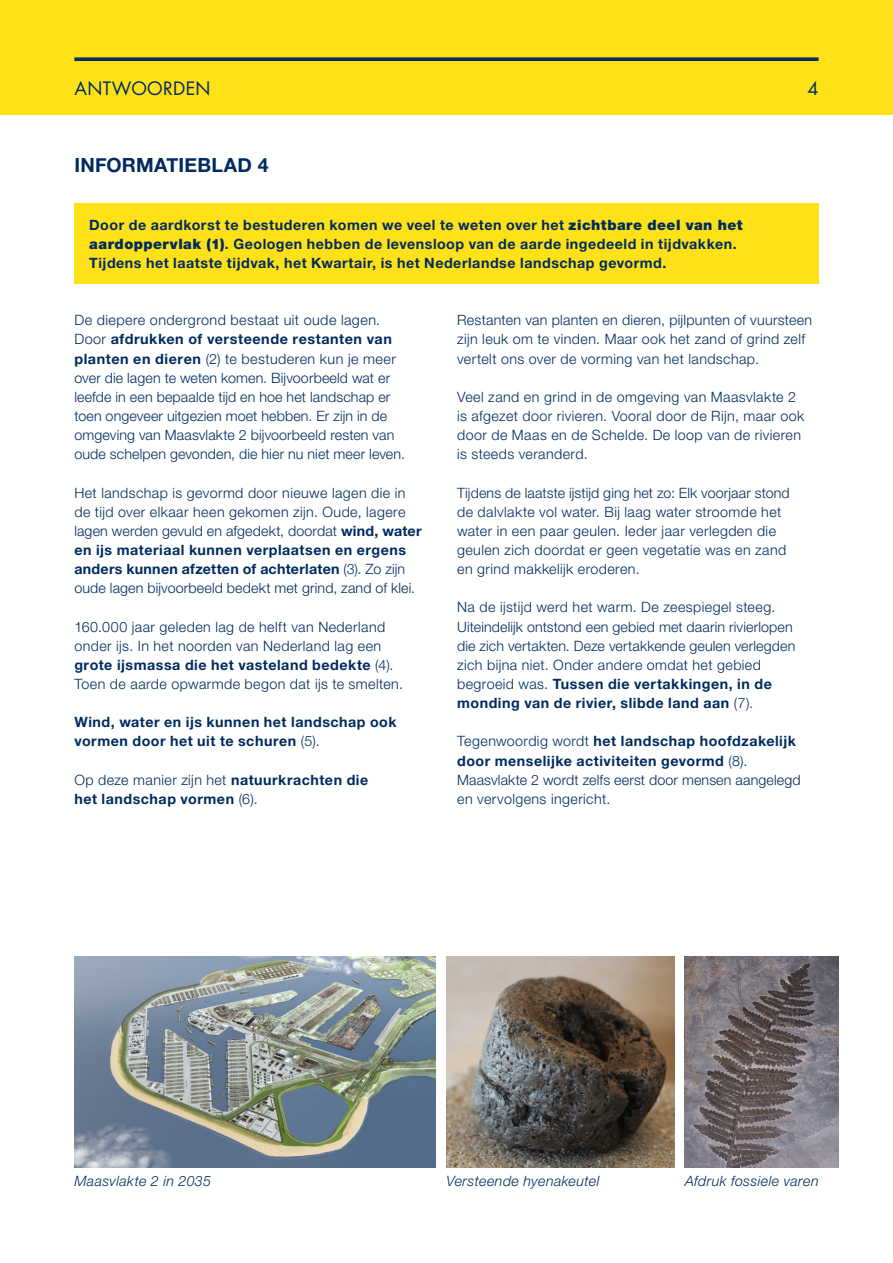
<style>
.page{position:relative;width:893px;height:1263px;background:#fff}
.page>*{position:absolute;margin:0;border:0;box-sizing:border-box;transform-origin:0 0}
.t1{font:700 19.5px "Helvetica Neue";letter-spacing:.015em;color:#002b5f}
.t2{font:18px "Futura Std";letter-spacing:.02em;color:#002b5f}
.t3{font:300 14.25px/19.2px "Helvetica Neue LT Std";letter-spacing:.02em;color:#002b5f}
.t4{font:700 14.25px/19.2px "Helvetica Neue LT Std";letter-spacing:.035em;color:#002b5f}
.t5{font:italic 300 14.25px "Helvetica Neue LT Std";letter-spacing:.025em;color:#002b5f}
.s1{font-weight:900}
.s2{font-weight:700}
.s3{font-weight:300}
</style>
<div class="page">
<div style="left:0;top:0;width:893px;height:115px;background:#ffe117"></div>
<svg style="left:74px;top:57px;width:745px;height:4px;background:#1a3d57"></svg>
<div style="left:74px;top:203px;width:745px;height:81px;background:#ffe117"></div>
<img style="left:74px;top:957px;width:362px;height:210px">
<img style="left:446px;top:957px;width:228px;height:210px">
<img style="left:685px;top:957px;width:153px;height:210px">
<p class="t2" style="left:74px;top:77px;width:138px">ANTWOORDEN</p>
<h1 class="t1" style="left:74px;top:150px;width:196px">INFORMATIEBLAD 4</h1>
<p class="t4" style="left:89px;top:215px;width:655px">Door de aardkorst te bestuderen komen we veel te weten over het <span class="s1">zichtbare deel van het aardoppervlak (1)</span>. Geologen hebben de levensloop van de aarde ingedeeld in tijdvakken.<br>Tijdens het laatste tijdvak, het Kwartair, is het Nederlandse landschap gevormd.</p>
<p class="t2" style="left:807px;top:77px;width:13px">4</p>
<p class="t3" style="left:74px;top:310px;width:332px">De diepere ondergrond bestaat uit oude lagen.<br>Door <span class="s2">afdrukken of versteende restanten van planten en dieren</span> (2) te bestuderen kun je meer over die lagen te weten komen. Bijvoorbeeld wat er leefde in een bepaalde tijd en hoe het landschap er toen ongeveer uitgezien moet hebben. Er zijn in de omgeving van Maasvlakte 2 bijvoorbeeld resten van oude schelpen gevonden, die hier nu niet meer leven.</p>
<p class="t3" style="left:74px;top:483px;width:349px">Het landschap is gevormd door nieuwe lagen die in de tijd over elkaar heen gekomen zijn. Oude, lagere lagen werden gevuld en afgedekt, doordat <span class="s2">wind, water en ijs materiaal kunnen verplaatsen en ergens anders kunnen afzetten of achterlaten</span> (3). Zo zijn oude lagen bijvoorbeeld bedekt met grind, zand of klei.</p>
<p class="t3" style="left:74px;top:616px;width:330px">160.000 jaar geleden lag de helft van Nederland onder ijs. In het noorden van Nederland lag een <span class="s2">grote ijsmassa die het vasteland bedekte</span> (4).<br>Toen de aarde opwarmde begon dat ijs te smelten.</p>
<p class="t4" style="left:74px;top:712px;width:324px">Wind, water en ijs kunnen het landschap ook vormen door het uit te schuren <span class="s3">(5).</span></p>
<p class="t4" style="left:74px;top:770px;width:295px"><span class="s3">Op deze manier zijn het</span> natuurkrachten die het landschap vormen <span class="s3">(6).</span></p>
<p class="t3" style="left:457px;top:310px;width:357px">Restanten van planten en dieren, pijlpunten of vuursteen zijn leuk om te vinden. Maar ook het zand of grind zelf vertelt ons over de vorming van het landschap.</p>
<p class="t3" style="left:457px;top:387px;width:349px">Veel zand en grind in de omgeving van Maasvlakte 2 is afgezet door rivieren. Vooral door de Rijn, maar ook door de Maas en de Schelde. De loop van de rivieren is steeds veranderd.</p>
<p class="t3" style="left:457px;top:483px;width:334px">Tijdens de laatste ijstijd ging het zo: Elk voorjaar stond de dalvlakte vol water. Bij laag water stroomde het water in een paar geulen. Ieder jaar verlegden die geulen zich doordat er geen vegetatie was en zand en grind makkelijk eroderen.</p>
<p class="t3" style="left:457px;top:597px;width:340px">Na de ijstijd werd het warm. De zeespiegel steeg.<br>Uiteindelijk ontstond een gebied met daarin rivierlopen die zich vertakten. Deze vertakkende geulen verlegden zich bijna niet. Onder andere omdat het gebied begroeid was. <span class="s2">Tussen die vertakkingen, in de monding van de rivier, slibde land aan</span> (7).</p>
<p class="t3" style="left:457px;top:731px;width:345px">Tegenwoordig wordt <span class="s2">het landschap hoofdzakelijk door menselijke activiteiten gevormd</span> (8).<br>Maasvlakte 2 wordt zelfs eerst door mensen aangelegd en vervolgens ingericht.</p>
<p class="t5" style="left:74px;top:1173px;width:138px">Maasvlakte 2 in 2035</p>
<p class="t5" style="left:446px;top:1173px;width:155px">Versteende hyenakeutel</p>
<p class="t5" style="left:685px;top:1173px;width:135px">Afdruk fossiele varen</p>
</div>
